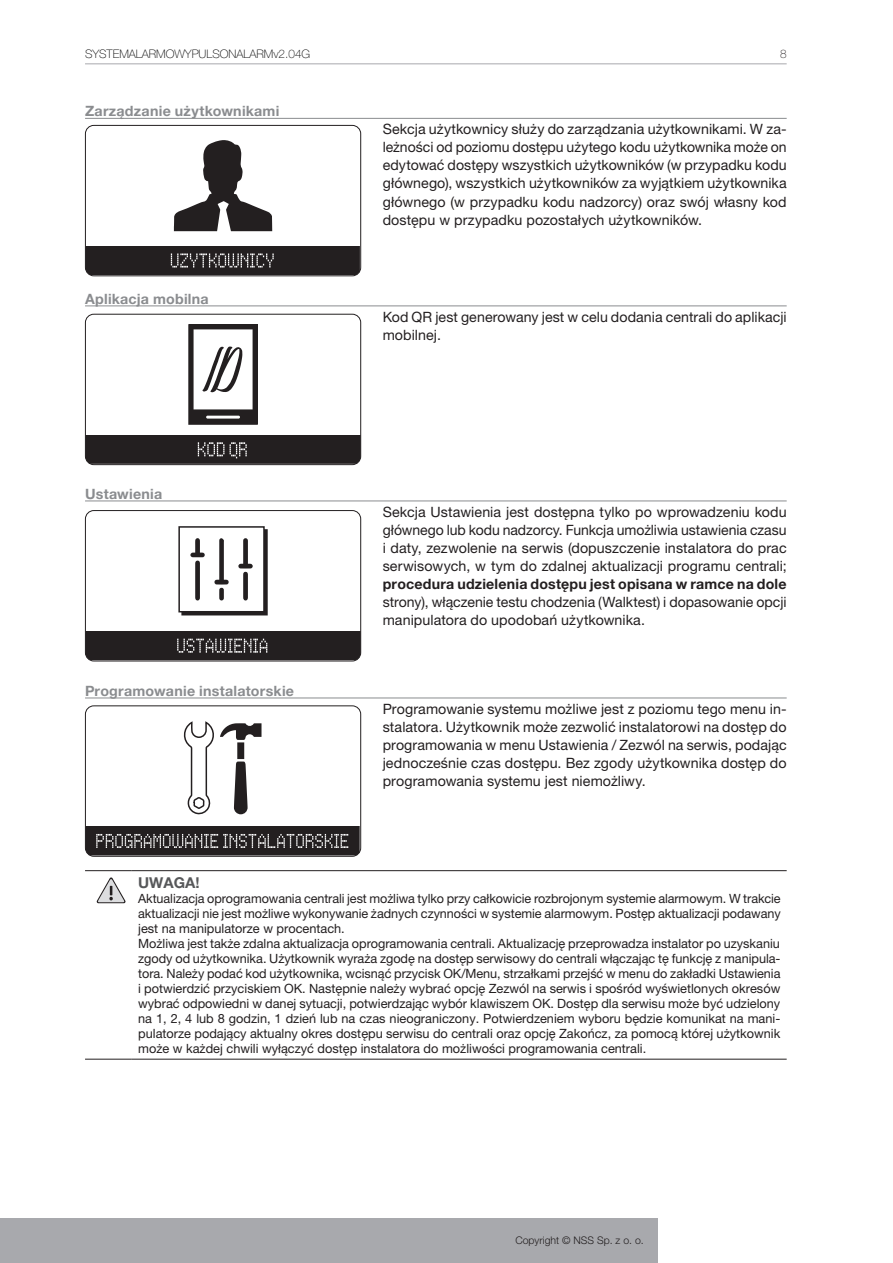
<style>
.page{position:relative;width:893px;height:1263px;background:#fff}
.page>*{position:absolute;margin:0;border:0;box-sizing:border-box;transform-origin:0 0}
.Tekst_w_ramce{font:700 15px "Helvetica Neue LT Pro";color:#57585a}
.t1{font:14.25px/18px "Helvetica Neue LT Pro";letter-spacing:.005em;color:#231f20;text-align:justify}
.Heading_3{font:700 14.25px "Helvetica Neue LT Pro";letter-spacing:.015em;color:#8a8c8f}
.Tekst_w_ramce-2{font:12.75px/15px "Helvetica Neue LT Pro";color:#231f20}
.t2{font:100 11.85px "Helvetica Neue LT Pro";color:#231f20}
.t3{font:300 10.5px "Helvetica Neue LT Pro";color:#231f20}
.s1{font-weight:700}
</style>
<div class="page">
<div style="left:0;top:1218px;width:658px;height:45px;background:#a8a9ad"></div>
<hr style="left:85px;top:63px;width:702px;height:1px;background:#a8a9ad">
<hr style="left:85px;top:118px;width:702px;height:1px;background:#8a8c8f">
<hr style="left:85px;top:305px;width:702px;height:1px;background:#8a8c8f">
<hr style="left:85px;top:501px;width:702px;height:1px;background:#8a8c8f">
<hr style="left:85px;top:698px;width:702px;height:1px;background:#8a8c8f">
<div style="left:85px;top:246px;width:275px;height:29px;background:#231f20"></div>
<svg style="left:171px;top:253px;width:103px;height:14px"></svg>
<div style="left:85px;top:125px;width:276px;height:151px;border:1px solid #231f20;border-radius:8px"></div>
<svg style="left:174px;top:140px;width:98px;height:91px"></svg>
<div style="left:85px;top:435px;width:276px;height:29px;background:#231f20"></div>
<svg style="left:198px;top:442px;width:26px;height:14px"></svg>
<svg style="left:230px;top:442px;width:17px;height:16px"></svg>
<div style="left:85px;top:314px;width:276px;height:151px;border:1px solid #231f20;border-radius:8px"></div>
<div style="left:189px;top:325px;width:68px;height:99px;background:#231f20"></div>
<div style="left:188px;top:324px;width:70px;height:101px;border:2px solid #231f20"></div>
<svg style="left:189px;top:325px;width:68px;height:89px"></svg>
<hr style="left:206px;top:416px;width:34px;height:3px;background:#fff">
<div style="left:85px;top:632px;width:276px;height:28px;background:#231f20"></div>
<svg style="left:177px;top:639px;width:90px;height:14px"></svg>
<div style="left:85px;top:510px;width:276px;height:151px;border:1px solid #231f20;border-radius:8px"></div>
<div style="left:181px;top:529px;width:87px;height:86px;border:2px solid #231f20"></div>
<div style="left:179px;top:527px;width:85px;height:85px;background:#fff"></div>
<div style="left:178px;top:526px;width:87px;height:86px;border:2px solid #231f20"></div>
<svg style="left:238px;top:538px;width:15px;height:62px"></svg>
<svg style="left:190px;top:538px;width:15px;height:62px"></svg>
<svg style="left:214px;top:538px;width:15px;height:63px"></svg>
<div style="left:85px;top:827px;width:275px;height:28px;background:#231f20"></div>
<svg style="left:96px;top:834px;width:252px;height:14px"></svg>
<div style="left:85px;top:705px;width:276px;height:152px;border:1px solid #231f20;border-radius:8px"></div>
<svg style="left:183px;top:721px;width:78px;height:93px"></svg>
<hr style="left:85px;top:870px;width:47px;height:1px;background:#231f20">
<hr style="left:132px;top:870px;width:655px;height:1px;background:#231f20">
<hr style="left:85px;top:1059px;width:47px;height:1px;background:#231f20">
<hr style="left:132px;top:1059px;width:655px;height:1px;background:#231f20">
<svg style="left:97px;top:877px;width:28px;height:26px"></svg>
<p class="Heading_3" style="left:85px;top:103px;width:196px">Zarządzanie użytkownikami</p>
<p class="Heading_3" style="left:85px;top:290px;width:125px">Aplikacja mobilna</p>
<p class="Heading_3" style="left:85px;top:485px;width:79px">Ustawienia</p>
<p class="Heading_3" style="left:85px;top:682px;width:211px">Programowanie instalatorskie</p>
<p class="t2" style="left:780px;top:47px;width:8px">8</p>
<p class="t1" style="left:383px;top:120px;width:405px">Sekcja użytkownicy służy do zarządzania użytkownikami. W za&shy;leżności od poziomu dostępu użytego kodu użytkownika może on edytować dostępy wszystkich użytkowników (w przypadku kodu głównego), wszystkich użytkowników za wyjątkiem użytkownika głównego (w przypadku kodu nadzorcy) oraz swój własny kod dostępu w przypadku pozostałych użytkowników.</p>
<p class="t1" style="left:383px;top:308px;width:405px">Kod QR jest generowany jest w celu dodania centrali do aplikacji mobilnej.</p>
<p class="t1" style="left:383px;top:503px;width:405px">Sekcja Ustawienia jest dostępna tylko po wprowadzeniu kodu głównego lub kodu nadzorcy. Funkcja umożliwia ustawienia czasu i daty, zezwolenie na serwis (dopuszczenie instalatora do prac serwisowych, w tym do zdalnej aktualizacji programu centrali; <span class="s1">procedura udzielenia dostępu jest opisana w ramce na dole </span>strony), włączenie testu chodzenia (Walktest) i dopasowanie opcji manipulatora do upodobań użytkownika.</p>
<p class="t1" style="left:383px;top:700px;width:405px">Programowanie systemu możliwe jest z poziomu tego menu in&shy;stalatora. Użytkownik może zezwolić instalatorowi na dostęp do programowania w menu Ustawienia / Zezwól na serwis, podając jednocześnie czas dostępu. Bez zgody użytkownika dostęp do programowania systemu jest niemożliwy.</p>
<p class="Tekst_w_ramce" style="left:138px;top:873px;width:63px">UWAGA!</p>
<p class="Tekst_w_ramce-2" style="left:138px;top:890px;width:644px">Aktualizacja oprogramowania centrali jest możliwa tylko przy całkowicie rozbrojonym systemie alarmowym. W trakcie aktualizacji nie jest możliwe wykonywanie żadnych czynności w systemie alarmowym. Postęp aktualizacji podawany jest na manipulatorze w procentach.<br>Możliwa jest także zdalna aktualizacja oprogramowania centrali. Aktualizację przeprowadza instalator po uzyskaniu zgody od użytkownika. Użytkownik wyraża zgodę na dostęp serwisowy do centrali włączając tę funkcję z manipula&shy;tora. Należy podać kod użytkownika, wcisnąć przycisk OK/Menu, strzałkami przejść w menu do zakładki Ustawienia i potwierdzić przyciskiem OK. Następnie należy wybrać opcję Zezwól na serwis i spośród wyświetlonych okresów wybrać odpowiedni w danej sytuacji, potwierdzając wybór klawiszem OK. Dostęp dla serwisu może być udzielony na 1, 2, 4 lub 8 godzin, 1 dzień lub na czas nieograniczony. Potwierdzeniem wyboru będzie komunikat na mani&shy;pulatorze podający aktualny okres dostępu serwisu do centrali oraz opcję Zakończ, za pomocą której użytkownik może w każdej chwili wyłączyć dostęp instalatora do możliwości programowania centrali.</p>
<p class="t3" style="left:515px;top:1234px;width:130px">Copyright © NSS Sp. z o. o.</p>
</div>
